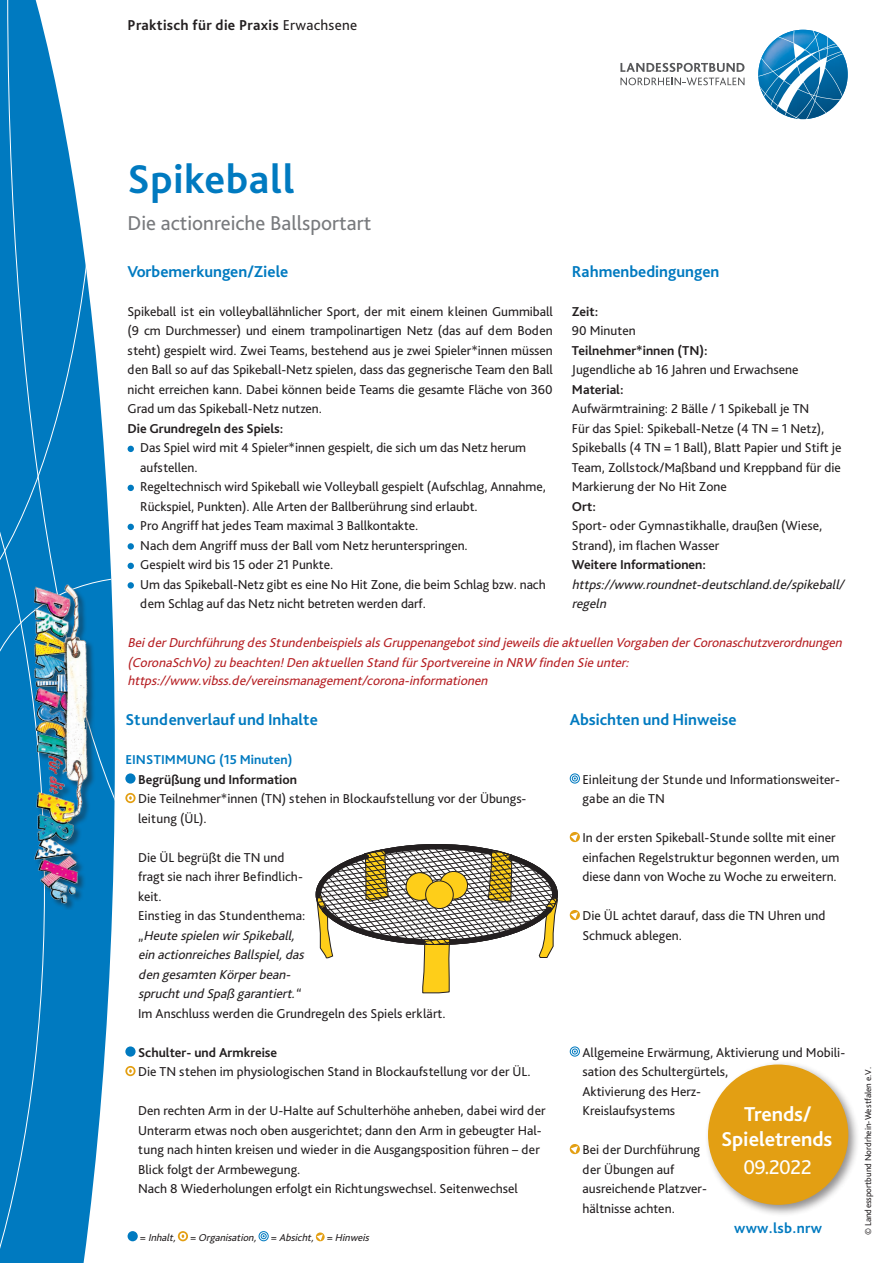
<style>
.page{position:relative;width:893px;height:1263px;background:#fff}
.page>*{position:absolute;margin:0;border:0;box-sizing:border-box;transform-origin:0 0}
.t1{font:700 42px "Bliss Pro";letter-spacing:.015em;color:#007ac0}
.t2{font:21px "Bliss Pro";color:#787a7d}
.t3{font:700 21px/25.2px "Bliss";color:#fff;text-align:center}
.t4{font:21px "Bliss";letter-spacing:-.02em;color:#fff}
.t5{font:700 16.5px "Bliss Pro";color:#007ac0}
.t6{font:700 16.5px "Bliss";color:#007ac0}
.t7{font:700 15px "Bliss Pro";letter-spacing:.02em;color:#231f20}
.t8{font:700 15px "Bliss Pro";letter-spacing:.02em;color:#007ac0}
.t9{font:13.5px/19.5px "Bliss Pro";color:#231f20}
.t10{font:italic 13.5px/19.5px "Bliss Pro";color:#b62024}
.t11{font:italic 13.5px/19.5px "Bliss Pro";color:#231f20}
.t12{font:700 13.5px "Bliss Pro";color:#231f20}
.t13{font:700 13.5px "Bliss Pro";color:#007ac0}
.t14{font:italic 10.5px "Bliss Pro";color:#231f20}
.t15{font:9px "Bliss Pro";color:#231f20}
.s1{font-weight:400}
.s2{font-style:normal}
</style>
<div class="page">
<div style="left:125px;top:773px;width:11px;height:11px;background:#007ac0;border-radius:50%"></div>
<svg style="left:125px;top:793px;width:11px;height:10px"></svg>
<svg style="left:127px;top:795px;width:7px;height:6px"></svg>
<div style="left:125px;top:1046px;width:11px;height:11px;background:#007ac0;border-radius:50%"></div>
<svg style="left:125px;top:1066px;width:11px;height:10px"></svg>
<svg style="left:127px;top:1068px;width:7px;height:6px"></svg>
<svg style="left:620px;top:63px;width:124px;height:9px"></svg>
<svg style="left:620px;top:78px;width:124px;height:7px"></svg>
<svg style="left:758px;top:30px;width:90px;height:89px"></svg>
<svg style="left:570px;top:773px;width:10px;height:11px"></svg>
<svg style="left:569px;top:832px;width:11px;height:11px"></svg>
<svg style="left:569px;top:910px;width:11px;height:11px"></svg>
<svg style="left:570px;top:1046px;width:10px;height:11px"></svg>
<svg style="left:569px;top:1144px;width:11px;height:11px"></svg>
<svg style="left:0;top:0;width:91px;height:304px"></svg>
<svg style="left:0;top:304px;width:115px;height:959px;background:#1e89c7"></svg>
<div style="left:35px;top:585px;width:61px;height:324px;background:#231f20;opacity:.5"></div>
<img style="left:26px;top:574px;width:62px;height:335px">
<div style="left:704px;top:1060px;width:157px;height:157px;background:#231f20;opacity:.5"></div>
<div style="left:709px;top:1066px;width:138px;height:138px;background:#e39f13;border-radius:50%"></div>
<div style="left:128px;top:1231px;width:10px;height:10px;background:#007ac0;border-radius:50%"></div>
<svg style="left:178px;top:1231px;width:10px;height:10px"></svg>
<svg style="left:180px;top:1233px;width:6px;height:6px"></svg>
<svg style="left:259px;top:1231px;width:10px;height:10px"></svg>
<svg style="left:315px;top:1232px;width:10px;height:10px"></svg>
<svg style="left:128px;top:446px;width:6px;height:6px"></svg>
<svg style="left:128px;top:485px;width:6px;height:6px"></svg>
<svg style="left:128px;top:524px;width:6px;height:6px"></svg>
<div style="left:128px;top:543px;width:6px;height:7px;background:#007ac0;border-radius:50%"></div>
<svg style="left:128px;top:563px;width:6px;height:6px"></svg>
<div style="left:128px;top:582px;width:6px;height:7px;background:#007ac0;border-radius:50%"></div>
<svg style="left:316px;top:844px;width:242px;height:150px"></svg>
<div style="left:406px;top:873px;width:28px;height:27px;background:#fece19;border-radius:50%"></div>
<div style="left:406px;top:872px;width:28px;height:29px;border:1px solid #231f20;border-radius:50%"></div>
<div style="left:440px;top:871px;width:27px;height:28px;background:#fece19;border-radius:50%"></div>
<div style="left:439px;top:871px;width:29px;height:28px;border:1px solid #231f20;border-radius:50%"></div>
<div style="left:426px;top:881px;width:27px;height:27px;background:#fece19;border-radius:50%"></div>
<div style="left:425px;top:880px;width:29px;height:29px;border:1px solid #231f20;border-radius:50%"></div>
<p class="t7" style="left:128px;top:16px;width:231px">Praktisch für die Praxis <span class="s1">Erwachsene</span></p>
<h1 class="t1" style="left:128px;top:153px;width:169px">Spikeball</h1>
<h2 class="t2" style="left:128px;top:210px;width:245px">Die actionreiche Ballsportart</h2>
<p class="t6" style="left:128px;top:263px;width:162px">Vorbemerkungen/Ziele</p>
<p class="t9" style="left:128px;top:301px;width:427px;text-align:justify">Spikeball ist ein volleyballähnlicher Sport, der mit einem kleinen Gummiball (9 cm Durchmesser) und einem trampolinartigen Netz (das auf dem Boden steht) gespielt wird. Zwei Teams, bestehend aus je zwei Spieler*innen müssen den Ball so auf das Spikeball-Netz spielen, dass das gegnerische Team den Ball nicht erreichen kann. Dabei können beide Teams die gesamte Fläche von 360<br>Grad um das Spikeball-Netz nutzen.</p>
<p class="t12" style="left:128px;top:420px;width:157px">Die Grundregeln des Spiels:</p>
<p class="t9" style="left:140px;top:437px;width:407px">Das Spiel wird mit 4 Spieler*innen gespielt, die sich um das Netz herum aufstellen.<br>Regeltechnisch wird Spikeball wie Volleyball gespielt (Aufschlag, Annahme, Rückspiel, Punkten). Alle Arten der Ballberührung sind erlaubt.<br>Pro Angriff hat jedes Team maximal 3 Ballkontakte.<br>Nach dem Angriff muss der Ball vom Netz herunterspringen.<br>Gespielt wird bis 15 oder 21 Punkte.<br>Um das Spikeball-Netz gibt es eine No Hit Zone, die beim Schlag bzw. nach dem Schlag auf das Netz nicht betreten werden darf.</p>
<p class="t5" style="left:572px;top:261px;width:149px">Rahmenbedingungen</p>
<p class="t12" style="left:572px;top:303px;width:28px">Zeit:</p>
<p class="t9" style="left:572px;top:320px;width:65px">90 Minuten</p>
<p class="t12" style="left:572px;top:342px;width:137px">Teilnehmer*innen (TN):</p>
<p class="t9" style="left:572px;top:359px;width:228px">Jugendliche ab 16 Jahren und Erwachsene</p>
<p class="t12" style="left:572px;top:381px;width:53px">Material:</p>
<p class="t9" style="left:572px;top:398px;width:271px">Aufwärmtraining: 2 Bälle / 1 Spikeball je TN<br>Für das Spiel: Spikeball-Netze (4 TN = 1 Netz), Spikeballs (4 TN = 1 Ball), Blatt Papier und Stift je Team, Zollstock/Maßband und Kreppband für die Markierung der No Hit Zone</p>
<p class="t12" style="left:572px;top:498px;width:26px">Ort:</p>
<p class="t9" style="left:572px;top:515px;width:252px">Sport- oder Gymnastikhalle, draußen (Wiese,<br>Strand), im flachen Wasser</p>
<p class="t12" style="left:572px;top:556px;width:136px">Weitere Informationen:</p>
<p class="t11" style="left:572px;top:574px;width:277px">https://www.roundnet- deutschland.de/spikeball/ regeln</p>
<p class="t10" style="left:128px;top:632px;width:719px">BeiderDurchführungdesStundenbeispielsalsGruppenangebotsind jeweilsdieaktuellen Vorgaben derCoronaschutzverordnungen (CoronaSchVo)zu beachten!Den aktuellen Stand fürSportvereine in NRW finden Sie unter:</p>
<p class="t10" style="left:128px;top:670px;width:365px">https://www.vibss.de/vereinsmanagement/corona- informationen</p>
<p class="t5" style="left:125px;top:709px;width:194px">Stundenverlauf und Inhalte</p>
<p class="t13" style="left:125px;top:751px;width:169px">EINSTIMMUNG (15 Minuten)</p>
<p class="t12" style="left:138px;top:771px;width:160px">Begrüßung und Information</p>
<p class="t9" style="left:138px;top:788px;width:390px">Die Teilnehmer*innen (TN) stehen in Blockaufstellung vor der Übungs&shy;leitung (ÜL).</p>
<p class="t9" style="left:138px;top:847px;width:169px">Die ÜL begrüßt die TN und fragt sie nach ihrer Befindlich&shy;keit.<br>Einstieg in das Stundenthema:</p>
<p class="t11" style="left:138px;top:925px;width:170px">„Heute spielen wirSpikeball, ein actionreichesBallspiel,das den gesamten Körperbean&shy;spruchtund Spaß garantiert.“</p>
<p class="t9" style="left:138px;top:1003px;width:309px">Im Anschluss werden die Grundregeln des Spiels erklärt.</p>
<p class="t12" style="left:138px;top:1044px;width:141px">Schulter- und Armkreise</p>
<p class="t9" style="left:138px;top:1061px;width:394px">Die TN stehen im physiologischen Stand in Blockaufstellung vor der ÜL.</p>
<p class="t9" style="left:138px;top:1100px;width:409px">Den rechten Arm in der U-Halte auf Schulterhöhe anheben, dabei wird der Unterarm etwas noch oben ausgerichtet; dann den Arm in gebeugter Hal&shy;tung nach hinten kreisen und wieder in die Ausgangsposition führen – der Blick folgt der Armbewegung.<br>Nach 8 Wiederholungen erfolgt ein Richtungswechsel. Seitenwechsel</p>
<p class="t14" style="left:140px;top:1231px;width:233px"><span class="s2">=</span> Inhalt, <span class="s2">=</span> Organisation, <span class="s2">=</span> Absicht, <span class="s2">=</span> Hinweis</p>
<p class="t5" style="left:570px;top:709px;width:168px">Absichten und Hinweise</p>
<p class="t9" style="left:582px;top:769px;width:259px">Einleitung der Stunde und Informationsweiter&shy;gabe an die TN</p>
<p class="t9" style="left:582px;top:827px;width:259px">In der ersten Spikeball-Stunde sollte mit einer einfachen Regelstruktur begonnen werden, um diese dann von Woche zu Woche zu erweitern.</p>
<p class="t9" style="left:582px;top:905px;width:244px">Die ÜL achtet darauf, dass die TN Uhren und<br>Schmuck ablegen.</p>
<p class="t9" style="left:582px;top:1042px;width:264px">Allgemeine Erwärmung, Aktivierung und Mobili&shy;sation des Schultergürtels,<br>Aktivierung des Herz-<br>Kreislaufsystems</p>
<p class="t9" style="left:582px;top:1139px;width:126px">Bei der Durchführung der Übungen auf ausreichende Platzver&shy;hältnisse achten.</p>
<h2 class="t3" style="left:722px;top:1102px;width:112px">Trends/<br>Spieletrends</h2>
<h2 class="t4" style="left:744px;top:1156px;width:69px">09.2022</h2>
<p class="t8" style="left:734px;top:1219px;width:89px">www.lsb.nrw</p>
<p class="t15" style="left:863px;top:1235px;width:170px;rotate:-90deg">© Landessportbund Nordrhein-Westfalen e.V.</p>
</div>
